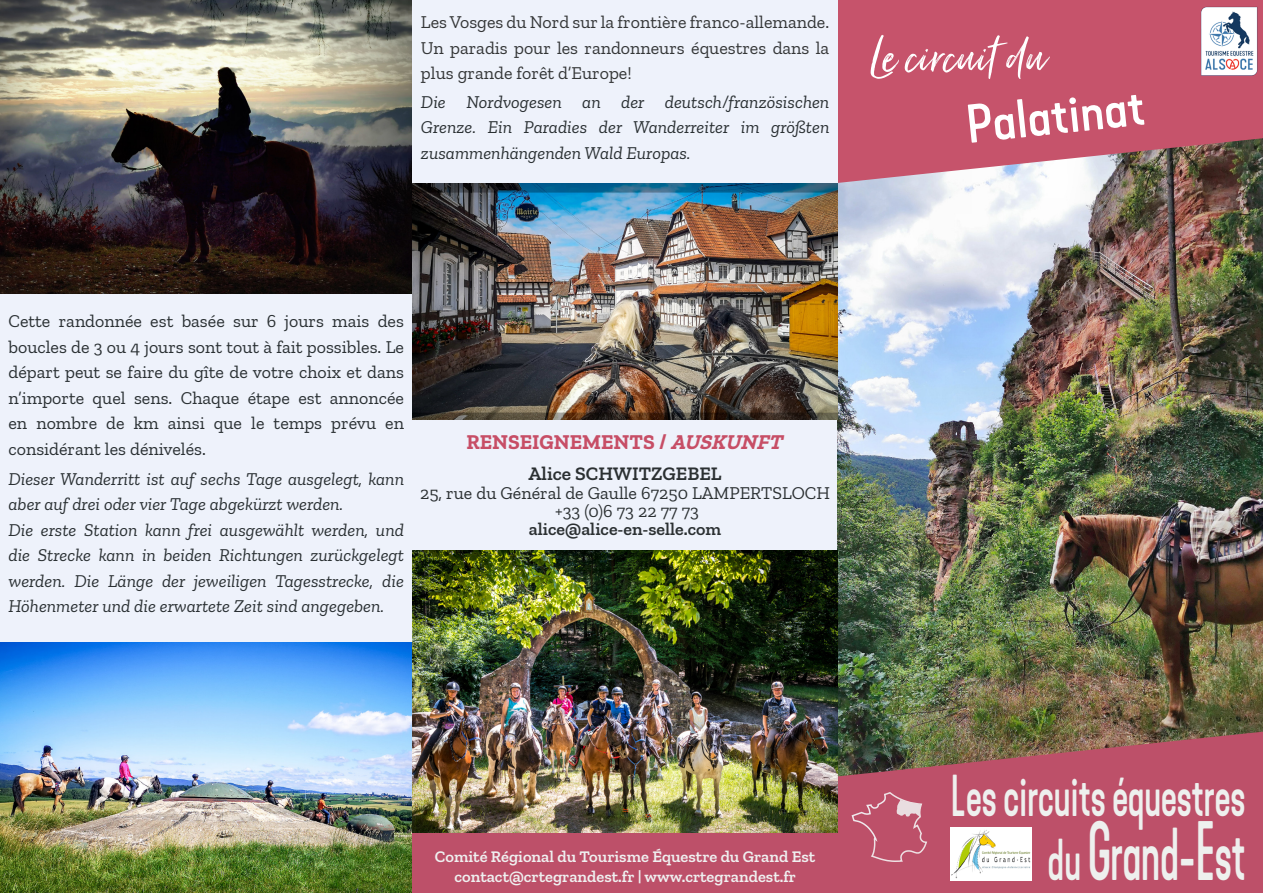
<style>
.page{position:relative;width:1263px;height:893px;background:#eef2fb}
.page>*{position:absolute;margin:0;border:0;box-sizing:border-box;transform-origin:0 0}
.t1{font:69.9px "Kapra Neue Pro Medium Exp Rd";color:#eef0ee;scale:.59 1}
.t2{font:63px "Just Lovely";color:#fff}
.t3{font:55.2px "Kapra Neue Pro Medium Exp Rd";color:#eef0ee;scale:.66 1}
.t4{font:51px "Kapra Neue Pro Medium Exp Rd";color:#fff}
.t5{font:700 21px "Zilla Slab";color:#c74e66}
.t6{font:600 19.5px "Zilla Slab";color:#2b3032}
.t7{font:italic 18px/25.5px "Zilla Slab";color:#2a3033;text-align:justify}
.t8{font:18px/25.5px "Zilla Slab";color:#2a3033;text-align:justify}
.t9{font:18px/25.5px "Zilla Slab";color:#343637;text-align:justify}
.t10{font:18px "Zilla Slab";color:#2b3032}
.t11{font:600 18px "Zilla Slab";color:#2b3032}
.Style_de_paragraphe_2{font:600 16.5px "Zilla Slab";color:#eff0f0}
.s1{font-style:italic}
.s2{font-size:55.2px}
.s3{font-size:78.6px}
</style>
<div class="page">
<img style="left:0;top:0;width:412px;height:293px">
<img style="left:0;top:642px;width:412px;height:251px">
<img style="left:838px;top:186px;width:425px;height:546px">
<svg style="left:838px;top:732px;width:425px;height:161px;background:#ae5262"></svg>
<img style="left:950px;top:827px;width:81px;height:54px">
<svg style="left:851px;top:791px;width:77px;height:72px;background:#c26177"></svg>
<img style="left:412px;top:551px;width:426px;height:282px">
<svg style="left:838px;top:0;width:425px;height:186px;background:#bf5d70"></svg>
<img style="left:412px;top:184px;width:426px;height:236px">
<img style="left:1199px;top:5px;width:60px;height:70px">
<div style="left:412px;top:833px;width:426px;height:60px;background:#bd5069"></div>
<p class="t9" style="left:421px;top:10px;width:410px">Les Vosges du Nord sur la frontière franco-allemande.<br>Un paradis pour les randonneurs équestres dans la plus grande forêt d’Europe!</p>
<p class="t7" style="left:421px;top:89px;width:410px">Die Nordvogesen an der deutsch/französischen Grenze. Ein Paradies der Wanderreiter im größten zusammenhängenden Wald Europas.</p>
<p class="t4" style="left:963px;top:94px;width:180px;rotate:-6deg">Palatinat</p>
<p class="t2" style="left:870px;top:18px;width:177px">Le circuit du</p>
<p class="t8" style="left:9px;top:308px;width:397px">Cette randonnée est basée sur 6 jours mais des boucles de 3 ou 4 jours sont tout à fait possibles. Le départ peut se faire du gîte de votre choix et dans n’importe quel sens. Chaque étape est annoncée en nombre de km ainsi que le temps prévu en considérant les dénivelés.</p>
<p class="t7" style="left:9px;top:466px;width:397px">Dieser Wanderritt ist auf sechs Tage ausgelegt, kann aber auf drei oder vier Tage abgekürzt werden.</p>
<p class="t7" style="left:9px;top:517px;width:397px">Die erste Station kann frei ausgewählt werden, und die Strecke kann in beiden Richtungen zurückgelegt werden. Die Länge der jeweiligen Tagesstrecke, die Höhenmeter und die erwartete Zeit sind angegeben.</p>
<p class="t5" style="left:466px;top:430px;width:323px">RENSEIGNEMENTS / <span class="s1">AUSKUNFT</span></p>
<p class="t6" style="left:528px;top:462px;width:195px">Alice SCHWITZGEBEL</p>
<p class="t10" style="left:420px;top:483px;width:412px">25, rue du Général de Gaulle 67250 LAMPERTSLOCH</p>
<p class="t10" style="left:555px;top:501px;width:145px">+33 (0)6 73 22 77 73</p>
<p class="t11" style="left:529px;top:519px;width:194px">alice@alice-en-selle.com</p>
<p class="Style_de_paragraphe_2" style="left:435px;top:847px;width:382px">Comité Régional du Tourisme Équestre du Grand Est</p>
<p class="Style_de_paragraphe_2" style="left:454px;top:867px;width:343px">contact@crtegrandest.fr | www.crtegrandest.fr</p>
<p class="t3" style="left:950px;top:762px;width:448px">Les circuits équestres</p>
<p class="t1" style="left:1048px;top:812px;width:337px"><span class="s2">du</span> <span class="s3">G</span>rand-<span class="s3">E</span>st</p>
</div>
